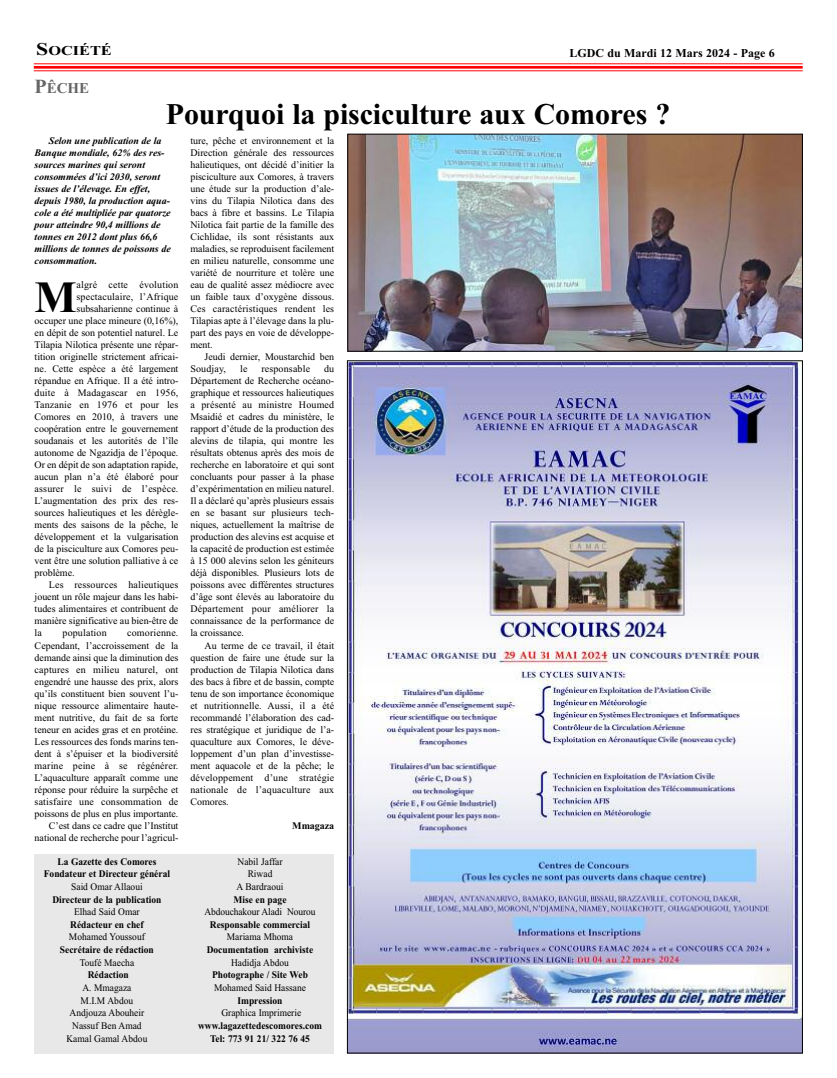
<style>
.page{position:relative;width:837px;height:1078px;background:#fff}
.page>*{position:absolute;margin:0;border:0;box-sizing:border-box;transform-origin:0 0}
.t1{font:700 44.6px "Times New Roman";color:#000}
.t2{font:700 30px "Times New Roman";letter-spacing:-.005em;color:#000}
.t3{font:700 15px "Times New Roman";color:#666}
.t4{font:700 13.5px "Times New Roman";color:#000;scale:1.21 1}
.t5{font:700 12px "Times New Roman";color:#000}
.t6{font:700 10.1px/12.6px "Times New Roman";color:#000;text-align:center;scale:.94 1}
.t7{font:10.1px/12.6px "Times New Roman";color:#000;text-align:center;scale:.94 1}
.t8{font:10px/12px "Times New Roman";letter-spacing:-.005em;color:#000;text-align:justify}
.t9{font:italic 700 10px/12px "Times New Roman";letter-spacing:-.005em;color:#000}
.t10{font:10px "Times New Roman";letter-spacing:.015em;color:#000}
.t11{font:700 10px "Times New Roman";letter-spacing:-.005em;color:#000}
.s1{font-size:18px}
.s2{font-size:20px}
</style>
<div class="page">
<hr style="left:34px;top:63px;width:768px;height:1px;background:#f00">
<hr style="left:34px;top:66px;width:768px;height:3px;background:#f00">
<hr style="left:34px;top:70px;width:768px;height:1px;background:#f00">
<img style="left:349px;top:136px;width:451px;height:213px">
<div style="left:347px;top:134px;width:455px;height:217px;border:1px solid #000"></div>
<img style="left:349px;top:362px;width:451px;height:689px">
<div style="left:34px;top:853px;width:299px;height:200px;background:#e8e8e8"></div>
<h3 class="t4" style="left:36px;top:43px;width:64px"><span class="s1">S</span>OCIÉTÉ</h3>
<p class="t5" style="left:569px;top:45px;width:207px">LGDC du Mardi 12 Mars 2024 - Page 6</p>
<h3 class="t3" style="left:35px;top:79px;width:56px"><span class="s2">P</span>ÊCHE</h3>
<h2 class="t2" style="left:166px;top:96px;width:506px">Pourquoi la pisciculture aux Comores ?</h2>
<p class="t9" style="left:35px;top:135px;width:138px;text-indent:14px">Selon une publication de la<br>Banque mondiale, 62% des res&shy;sources marines qui seront consommées d’ici 2030, seront issues de l’élevage. En effet, depuis 1980, la production aqua&shy;cole a été multipliée par quatorze pour atteindre 90,4 millions de tonnes en 2012 dont plus 66,6 millions de tonnes de poissons de consommation.</p>
<h1 class="t1" style="left:35px;top:271px;width:44px">M</h1>
<p class="t10" style="left:77px;top:279px;width:103px">algré cette évolution</p>
<p class="t10" style="left:77px;top:291px;width:103px">spectaculaire, l’Afrique</p>
<p class="t8" style="left:77px;top:303px;width:103px">subsaharienne continue à</p>
<p class="t8" style="left:35px;top:315px;width:145px">occuper une place mineure (0,16%),</p>
<p class="t8" style="left:35px;top:327px;width:145px">en dépit de son potentiel naturel. Le</p>
<p class="t8" style="left:35px;top:339px;width:145px">Tilapia Nilotica présente une répar-</p>
<p class="t8" style="left:35px;top:351px;width:145px">tition originelle strictement africai-</p>
<p class="t8" style="left:35px;top:363px;width:145px">ne. Cette espèce a été largement</p>
<p class="t8" style="left:35px;top:375px;width:145px">répandue en Afrique. Il a été intro-</p>
<p class="t10" style="left:35px;top:387px;width:145px">duite à Madagascar en 1956,</p>
<p class="t10" style="left:35px;top:399px;width:145px">Tanzanie en 1976 et pour les</p>
<p class="t8" style="left:35px;top:411px;width:145px">Comores en 2010, à travers une</p>
<p class="t8" style="left:35px;top:423px;width:145px">coopération entre le gouvernement</p>
<p class="t8" style="left:35px;top:435px;width:145px">soudanais et les autorités de l’île</p>
<p class="t8" style="left:35px;top:447px;width:145px">autonome de Ngazidja de l’époque.</p>
<p class="t8" style="left:35px;top:459px;width:145px">Or en dépit de son adaptation rapide,</p>
<p class="t8" style="left:35px;top:471px;width:145px">aucun plan n’a été élaboré pour</p>
<p class="t10" style="left:35px;top:483px;width:145px">assurer le suivi de l’espèce.</p>
<p class="t8" style="left:35px;top:495px;width:145px">L’augmentation des prix des res-</p>
<p class="t8" style="left:35px;top:507px;width:145px">sources halieutiques et les dérègle-</p>
<p class="t8" style="left:35px;top:519px;width:145px">ments des saisons de la pêche, le</p>
<p class="t8" style="left:35px;top:531px;width:145px">développement et la vulgarisation</p>
<p class="t8" style="left:35px;top:543px;width:145px">de la pisciculture aux Comores peu-</p>
<p class="t8" style="left:35px;top:555px;width:145px">vent être une solution palliative à ce</p>
<p class="t8" style="left:35px;top:567px;width:41px">problème.</p>
<p class="t10" style="left:49px;top:579px;width:131px">Les ressources halieutiques</p>
<p class="t8" style="left:35px;top:591px;width:145px">jouent un rôle majeur dans les habi-</p>
<p class="t8" style="left:35px;top:603px;width:145px">tudes alimentaires et contribuent de</p>
<p class="t8" style="left:35px;top:615px;width:145px">manière significative au bien-être de</p>
<p class="t8" style="left:35px;top:627px;width:9px">la</p>
<p class="t10" style="left:62px;top:627px;width:46px">population</p>
<p class="t8" style="left:35px;top:627px;width:145px;text-align:right">comorienne.<br>Cependant, l’accroissement de la demande ainsi que la diminution des captures en milieu naturel, ont engendré une hausse des prix, alors qu’ils constituent bien souvent l’u&shy;nique ressource alimentaire haute&shy;ment nutritive, du fait de sa forte teneur en acides gras et en protéine.<br>Les ressources des fonds marins ten&shy;dent à s’épuiser et la biodiversité marine peine à se régénérer.<br>L’aquaculture apparaît comme une réponse pour réduire la surpêche et satisfaire une consommation de poissons de plus en plus importante.<br>C’est dans ce cadre que l’Institut national de recherche pour l’agricul-</p>
<p class="t6" style="left:44px;top:854px;width:136px">La Gazette des Comores<br>Fondateur et Directeur général</p>
<p class="t7" style="left:71px;top:879px;width:77px">Said Omar Allaoui</p>
<p class="t6" style="left:52px;top:892px;width:117px">Directeur de la publication</p>
<p class="t7" style="left:74px;top:905px;width:71px">Elhad Said Omar</p>
<p class="t6" style="left:70px;top:917px;width:80px">Rédacteur en chef</p>
<p class="t7" style="left:69px;top:930px;width:82px">Mohamed Youssouf</p>
<p class="t6" style="left:60px;top:943px;width:101px">Secrétaire de rédaction</p>
<p class="t7" style="left:80px;top:955px;width:59px">Toufé Maecha</p>
<p class="t6" style="left:88px;top:968px;width:45px">Rédaction</p>
<p class="t7" style="left:66px;top:980px;width:88px">A. Mmagaza<br>M.I.M Abdou<br>Andjouza Abouheir<br>Nassuf Ben Amad<br>Kamal Gamal Abdou</p>
<p class="t8" style="left:190px;top:135px;width:145px">ture, pêche et environnement et la Direction générale des ressources halieutiques, ont décidé d’initier la pisciculture aux Comores, à travers une étude sur la production d’ale&shy;vins du Tilapia Nilotica dans des bacs à fibre et bassins. Le Tilapia Nilotica fait partie de la famille des Cichlidae, ils sont résistants aux maladies, se reproduisent facilement en milieu naturelle, consomme une variété de nourriture et tolère une eau de qualité assez médiocre avec un faible taux d’oxygène dissous.<br>Ces caractéristiques rendent les Tilapias apte à l’élevage dans la plu&shy;part des pays en voie de développe&shy;ment.</p>
<p class="t8" style="left:190px;top:351px;width:145px;text-indent:14px">Jeudi dernier, Moustarchid ben<br>Soudjay,</p>
<p class="t8" style="left:190px;top:363px;width:145px;text-indent:133px">du Département de Recherche océano&shy;graphique et ressources halieutiques a présenté au ministre Houmed Msaidié et cadres du ministère, le rapport d’étude de la production des alevins de tilapia, qui montre les résultats obtenus après des mois de recherche en laboratoire et qui sont concluants pour passer à la phase d’expérimentation en milieu naturel.<br>Il a déclaré qu’après plusieurs essais en se basant sur plusieurs tech&shy;niques, actuellement la maîtrise de production des alevins est acquise et la capacité de production est estimée à 15 000 alevins selon les géniteurs déjà disponibles. Plusieurs lots de poissons avec différentes structures d’âge sont élevés au laboratoire du Département pour améliorer la connaissance de la performance de la croissance.</p>
<p class="t8" style="left:190px;top:639px;width:145px;text-indent:14px">Au terme de ce travail, il était question de faire une étude sur la production de Tilapia Nilotica dans des bacs à fibre et de bassin, compte tenu de son importance économique et nutritionnelle. Aussi, il a été recommandé l’élaboration des cad&shy;res stratégique et juridique de l’a&shy;quaculture aux Comores, le déve&shy;loppement d’un plan d’investisse&shy;ment aquacole et de la pêche; le développement d’une stratégie nationale de l’aquaculture aux Comores.</p>
<p class="t11" style="left:292px;top:819px;width:43px">Mmagaza</p>
<p class="t8" style="left:240px;top:363px;width:9px">le</p>
<p class="t10" style="left:261px;top:363px;width:50px">responsable</p>
<p class="t7" style="left:236px;top:854px;width:51px">Nabil Jaffar<br>Riwad<br>A Bardraoui</p>
<p class="t6" style="left:233px;top:892px;width:58px">Mise en page</p>
<p class="t7" style="left:204px;top:905px;width:120px">Abdouchakour Aladi Nourou</p>
<p class="t6" style="left:210px;top:917px;width:108px">Responsable commercial</p>
<p class="t7" style="left:227px;top:930px;width:72px">Mariama Mhoma</p>
<p class="t6" style="left:207px;top:943px;width:115px">Documentation archiviste</p>
<p class="t7" style="left:231px;top:955px;width:63px">Hadidja Abdou</p>
<p class="t6" style="left:212px;top:968px;width:104px">Photographe / Site Web</p>
<p class="t7" style="left:214px;top:980px;width:99px">Mohamed Said Hassane</p>
<p class="t6" style="left:237px;top:993px;width:49px">Impression</p>
<p class="t7" style="left:221px;top:1006px;width:86px">Graphica Imprimerie</p>
<p class="t6" style="left:198px;top:1018px;width:133px">www.lagazettedescomores.com<br>Tel: 773 91 21/ 322 76 45</p>
</div>
